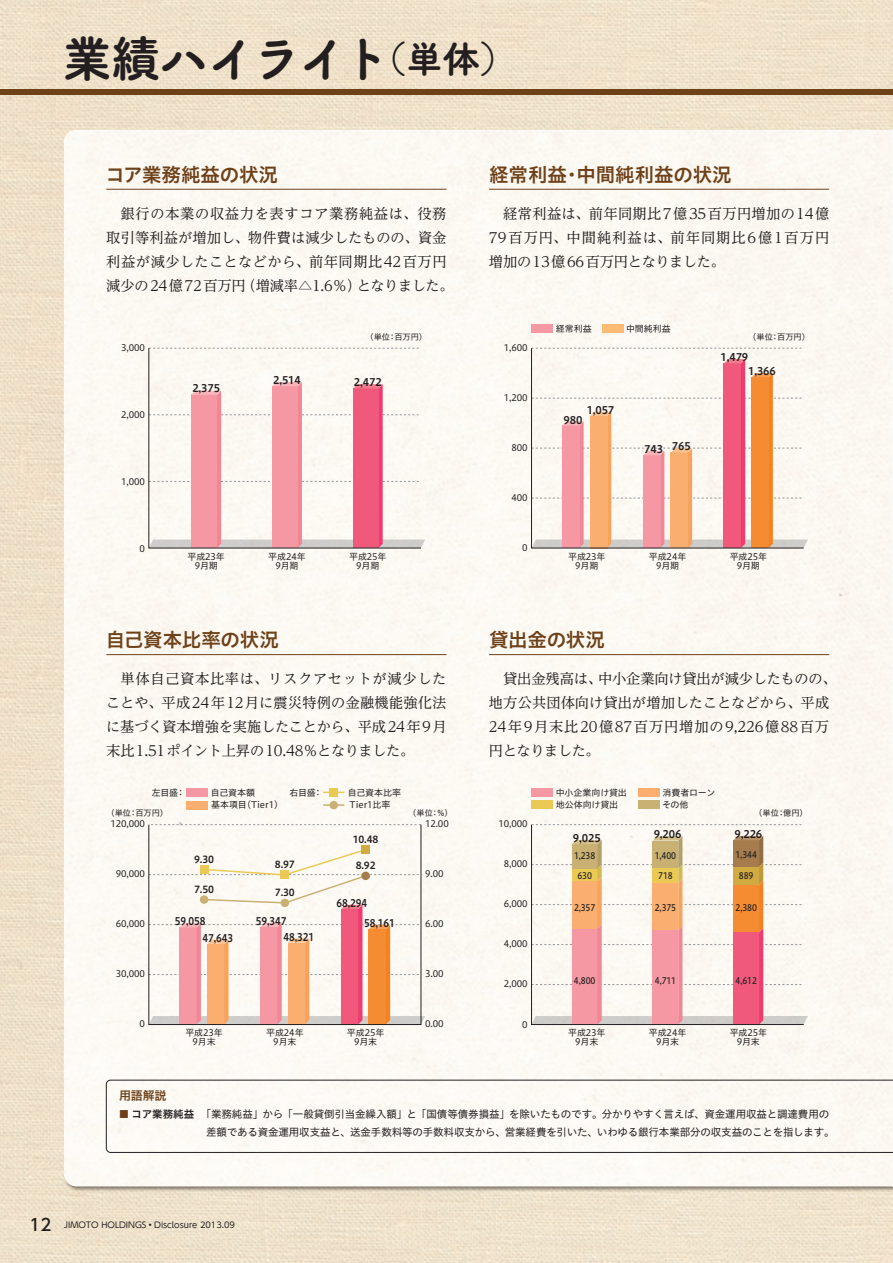
<style>
.page{position:relative;width:893px;height:1263px;background:#fff}
.page>*{position:absolute;margin:0;border:0;box-sizing:border-box;transform-origin:0 0}
.t1{font:49.5px "Tsuku B Rd Gothic Std E";letter-spacing:-.055em;color:#231f20}
.t2{font:19.5px "Hiragino UD Sans Std W6";letter-spacing:-.015em;color:#6e4119}
.t3{font:14.25px/24px "UD Reimin Pro";letter-spacing:.005em;color:#231f20;text-align:justify}
.t4{font:12px "Hiragino UD Sans Std W6";color:#6e4119}
.t5{font:10.5px/18px "Hiragino UD Sans Std W4";letter-spacing:-.01em;color:#231f20}
.t6{font:10.5px/14px "Hiragino UD Sans Std W6";letter-spacing:-.01em;color:#231f20}
.t7{font:10.5px/16.4px "Hiragino UD Sans Std W6";letter-spacing:-.01em;color:#231f20;scale:.9 1}
.t8{font:9.75px "Hiragino UD Sans Std W6";letter-spacing:-.01em;color:#231f20}
.t9{font:9px/9px "Hiragino UD Sans Std W4";letter-spacing:-.01em;color:#231f20;text-align:center}
.t10{font:9px "Hiragino UD Sans F Std W5";letter-spacing:-.015em;color:#231f20;scale:.9 1}
.t11{font:8.25px "Hiragino UD Sans Std W4";color:#231f20}
.t12{font:8.25px "UD Shin Go Pro";color:#231f20}
.s1{font-size:37.5px}
.s2{font-family:"Hiragino UD Sans Std W6";color:#6e4119}
.s3{font-family:"Hiragino UD Sans Std W6"}
.s4{font-weight:500;font-size:16.5px}
</style>
<div class="page">
<img style="left:0;top:0;width:893px;height:1263px">
<img style="left:13px;top:19px;width:880px;height:1240px">
<div style="left:64px;top:130px;width:829px;height:1056px;background:#fcf9f3"></div>
<div style="left:0;top:89px;width:893px;height:5px;background:#6e4119"></div>
<hr style="left:106px;top:654px;width:340px;height:1px;background:#6e4119">
<div style="left:106px;top:1080px;width:787px;height:73px;background:#fcfaf5"></div>
<div style="left:532px;top:324px;width:21px;height:9px;background:#f598a3"></div>
<div style="left:602px;top:324px;width:21px;height:9px;background:#fcbb74"></div>
<hr style="left:106px;top:189px;width:340px;height:1px;background:#6e4119">
<hr style="left:489px;top:189px;width:340px;height:1px;background:#6e4119">
<hr style="left:489px;top:654px;width:340px;height:1px;background:#6e4119">
<div style="left:532px;top:788px;width:21px;height:8px;background:#f598a3"></div>
<div style="left:638px;top:788px;width:21px;height:8px;background:#faaf71"></div>
<div style="left:532px;top:801px;width:21px;height:8px;background:#eaca55"></div>
<div style="left:638px;top:801px;width:21px;height:8px;background:#c9b174"></div>
<div style="left:187px;top:788px;width:21px;height:9px;background:#f598a3"></div>
<div style="left:187px;top:801px;width:21px;height:8px;background:#faaf71"></div>
<hr style="left:323px;top:804px;width:21px;height:2px;background:#c9b174">
<div style="left:329px;top:801px;width:9px;height:8px;background:#c9b174;border-radius:50%"></div>
<svg style="left:323px;top:792px;width:21px;height:1px"></svg>
<div style="left:329px;top:788px;width:9px;height:9px;background:#eaca55"></div>
<svg style="left:148px;top:347px;width:274px;height:202px"></svg>
<svg style="left:531px;top:824px;width:273px;height:201px"></svg>
<svg style="left:531px;top:836px;width:277px;height:188px"></svg>
<div style="left:361px;top:845px;width:9px;height:9px;background:#d2aa42"></div>
<svg style="left:149px;top:848px;width:276px;height:176px"></svg>
<svg style="left:531px;top:347px;width:273px;height:202px"></svg>
<h1 class="t1" style="left:63px;top:19px;width:456px">業績ハイライト<span class="s1">（単体）</span></h1>
<h2 class="t2" style="left:105px;top:159px;width:174px">コア業務純益の状況</h2>
<p class="t3" style="left:106px;top:201px;width:349px;text-align:left">　銀行の本業の収益力を表すコア業務純益は、役務取引等利益が増加し、物件費は減少したものの、資金利益が減少したことなどから、前年同期比42百万円減少の24億72百万円（増減率△1.6％）となりました。</p>
<h2 class="t2" style="left:489px;top:159px;width:244px">経常利益・中間純利益の状況</h2>
<p class="t3" style="left:489px;top:201px;width:342px">　経常利益は、前年同期比7億35百万円増加の14億79百万円、中間純利益は、前年同期比6億1百万円増加の13億66百万円となりました。</p>
<p class="t9" style="left:556px;top:323px;width:37px">経常利益</p>
<p class="t9" style="left:626px;top:323px;width:46px">中間純利益</p>
<p class="t11" style="left:365px;top:330px;width:63px">（単位：百万円）</p>
<p class="t11" style="left:748px;top:330px;width:63px">（単位：百万円）</p>
<p class="t9" style="left:121px;top:343px;width:25px">3,000</p>
<p class="t6" style="left:192px;top:381px;width:29px">2,375</p>
<p class="t6" style="left:273px;top:372px;width:29px">2,514</p>
<p class="t6" style="left:354px;top:374px;width:29px">2,472</p>
<p class="t9" style="left:504px;top:342px;width:25px">1,600</p>
<p class="t9" style="left:504px;top:392px;width:25px">1,200</p>
<p class="t6" style="left:748px;top:350px;width:29px;text-indent:-28px">1,479<br>1,366</p>
<p class="t9" style="left:121px;top:410px;width:25px">2,000</p>
<p class="t6" style="left:587px;top:402px;width:29px">1,057</p>
<p class="t6" style="left:563px;top:412px;width:20px">980</p>
<p class="t9" style="left:511px;top:442px;width:18px">800</p>
<p class="t6" style="left:644px;top:440px;width:48px">743 765</p>
<p class="t9" style="left:121px;top:477px;width:25px">1,000</p>
<p class="t9" style="left:511px;top:492px;width:18px">400</p>
<p class="t9" style="left:139px;top:544px;width:7px">0</p>
<p class="t9" style="left:187px;top:552px;width:39px">平成23年<br>9月期</p>
<p class="t9" style="left:268px;top:552px;width:39px">平成24年<br>9月期</p>
<p class="t9" style="left:349px;top:552px;width:39px">平成25年<br>9月期</p>
<p class="t9" style="left:522px;top:542px;width:7px">0</p>
<p class="t9" style="left:568px;top:552px;width:39px">平成23年<br>9月期</p>
<p class="t9" style="left:649px;top:552px;width:39px">平成24年<br>9月期</p>
<p class="t9" style="left:730px;top:552px;width:39px">平成25年<br>9月期</p>
<h2 class="t2" style="left:106px;top:625px;width:175px">自己資本比率の状況</h2>
<p class="t3" style="left:106px;top:666px;width:342px">　単体自己資本比率は、リスクアセットが減少したことや、平成24年12月に震災特例の金融機能強化法に基づく資本増強を実施したことから、平成24年9月末比1.51ポイント上昇の10.48％となりました。</p>
<p class="t9" style="left:152px;top:787px;width:35px">左目盛：</p>
<p class="t9" style="left:211px;top:787px;width:46px">自己資本額</p>
<p class="t9" style="left:289px;top:787px;width:35px">右目盛：</p>
<p class="t9" style="left:348px;top:785px;width:55px;line-height:12.8px;text-align:left">自己資本比率<br>Tier1比率</p>
<p class="t9" style="left:211px;top:800px;width:74px">基本項目（Tier1）</p>
<p class="t11" style="left:106px;top:807px;width:63px">（単位：百万円）</p>
<p class="t11" style="left:408px;top:807px;width:46px">（単位：％）</p>
<p class="t9" style="left:111px;top:819px;width:36px">120,000</p>
<p class="t9" style="left:425px;top:819px;width:25px">12.00</p>
<p class="t8" style="left:353px;top:832px;width:27px">10.48</p>
<p class="t9" style="left:116px;top:869px;width:31px">90,000</p>
<p class="t8" style="left:194px;top:852px;width:22px">9.30</p>
<p class="t8" style="left:275px;top:857px;width:22px">8.97</p>
<p class="t8" style="left:356px;top:858px;width:22px">8.92</p>
<p class="t9" style="left:425px;top:869px;width:20px">9.00</p>
<p class="t9" style="left:116px;top:919px;width:31px">60,000</p>
<p class="t8" style="left:194px;top:882px;width:22px">7.50</p>
<p class="t8" style="left:275px;top:885px;width:22px">7.30</p>
<p class="t7" style="left:203px;top:913px;width:36px;text-indent:-28px">59,058<br>47,643</p>
<p class="t7" style="left:283px;top:912px;width:36px;line-height:15.8px;text-indent:-28px">59,347<br>48,321</p>
<p class="t7" style="left:364px;top:892px;width:35px;line-height:20px;text-indent:-28px">68,294<br>58,161</p>
<p class="t9" style="left:425px;top:919px;width:20px">6.00</p>
<p class="t9" style="left:116px;top:969px;width:31px">30,000</p>
<p class="t9" style="left:425px;top:969px;width:20px">3.00</p>
<p class="t9" style="left:139px;top:1019px;width:7px">0</p>
<p class="t9" style="left:185px;top:1028px;width:39px">平成23年<br>9月末</p>
<p class="t9" style="left:266px;top:1028px;width:39px">平成24年<br>9月末</p>
<p class="t9" style="left:347px;top:1028px;width:39px">平成25年<br>9月末</p>
<p class="t9" style="left:425px;top:1019px;width:20px">0.00</p>
<p class="t4" style="left:119px;top:1086px;width:49px">用語解説</p>
<h2 class="t2" style="left:489px;top:625px;width:117px">貸出金の状況</h2>
<p class="t3" style="left:489px;top:666px;width:349px;text-align:left">　貸出金残高は、中小企業向け貸出が減少したものの、地方公共団体向け貸出が増加したことなどから、平成<br>24年9月末比20億87百万円増加の9,226億88百万円となりました。</p>
<p class="t9" style="left:499px;top:819px;width:31px">10,000</p>
<p class="t9" style="left:504px;top:859px;width:25px">8,000</p>
<p class="t9" style="left:504px;top:899px;width:25px">6,000</p>
<p class="t9" style="left:504px;top:939px;width:25px">4,000</p>
<p class="t9" style="left:504px;top:979px;width:25px">2,000</p>
<p class="t9" style="left:522px;top:1020px;width:7px">0</p>
<p class="t9" style="left:556px;top:787px;width:73px">中小企業向け貸出</p>
<p class="t9" style="left:662px;top:787px;width:55px">消費者ローン</p>
<p class="t9" style="left:556px;top:800px;width:64px">地公体向け貸出</p>
<p class="t9" style="left:662px;top:800px;width:28px">その他</p>
<p class="t11" style="left:754px;top:807px;width:55px">（単位：億円）</p>
<p class="t6" style="left:573px;top:830px;width:29px">9,025</p>
<p class="t6" style="left:654px;top:827px;width:29px">9,206</p>
<p class="t6" style="left:734px;top:826px;width:29px">9,226</p>
<p class="t10" style="left:574px;top:849px;width:25px">1,238</p>
<p class="t10" style="left:655px;top:849px;width:25px">1,400</p>
<p class="t10" style="left:736px;top:847px;width:25px">1,344</p>
<p class="t10" style="left:577px;top:869px;width:18px">630</p>
<p class="t10" style="left:658px;top:869px;width:18px">718</p>
<p class="t10" style="left:739px;top:869px;width:18px">889</p>
<p class="t10" style="left:574px;top:900px;width:25px">2,357</p>
<p class="t10" style="left:655px;top:900px;width:25px">2,375</p>
<p class="t10" style="left:736px;top:900px;width:25px">2,380</p>
<p class="t10" style="left:574px;top:973px;width:25px">4,800</p>
<p class="t10" style="left:655px;top:973px;width:25px">4,711</p>
<p class="t10" style="left:736px;top:973px;width:25px">4,612</p>
<p class="t9" style="left:568px;top:1028px;width:39px">平成23年<br>9月末</p>
<p class="t9" style="left:649px;top:1028px;width:39px">平成24年<br>9月末</p>
<p class="t9" style="left:730px;top:1028px;width:39px">平成25年<br>9月末</p>
<p class="t5" style="left:206px;top:1104px;width:630px;text-indent:-87px"><span class="s2">■</span> <span class="s3">コア業務純益</span> 「業務純益」から「一般貸倒引当金繰入額」と「国債等債券損益」を除いたものです。分かりやすく言えば、資金運用収益と調達費用の差額である資金運用収支益と、送金手数料等の手数料収支から、営業経費を引いた、いわゆる銀行本業部分の収支益のことを指します。</p>
<p class="t12" style="left:30px;top:1218px;width:207px"><span class="s4">12</span> JIMOTO HOLDINGS • Disclosure 2013.09</p>
</div>
